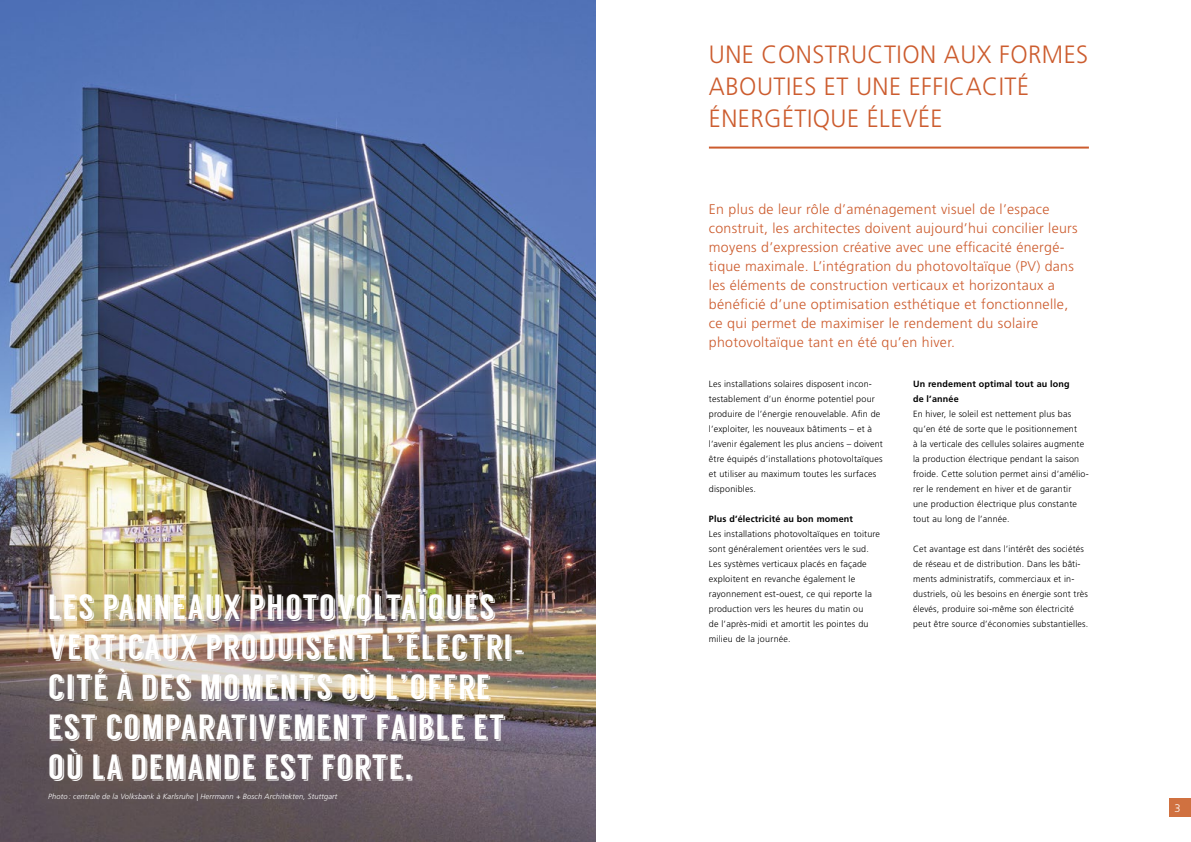
<style>
.page{position:relative;width:1191px;height:842px;background:#fff}
.page>*{position:absolute;margin:0;border:0;box-sizing:border-box;transform-origin:0 0}
.t1{font:35px/40px "Langdon";letter-spacing:.02em;color:#fff}
.t2{font:300 25px/32px "Frutiger LT Std";letter-spacing:.02em;color:#cc5c2e;scale:.96 1}
.t3{font:300 14px/19px "Frutiger LT Std";letter-spacing:.02em;color:#cc5c2e}
.t4{font:300 11px "Frutiger LT Std";color:#fff}
.t5{font:300 9px/15px "Frutiger LT Std";letter-spacing:.02em;color:#000}
.t6{font:700 9px/15px "Frutiger LT Std";letter-spacing:.02em;color:#000}
.t7{font:italic 300 7.5px "Frutiger LT Std";letter-spacing:.02em;color:#fff}
</style>
<div class="page">
<div style="left:1169px;top:798px;width:22px;height:18px;background:#d07140"></div>
<img style="left:0;top:0;width:595px;height:842px">
<hr style="left:709px;top:147px;width:380px;height:2px;background:#cc5c2e">
<h1 class="t1" style="left:48px;top:587px;width:479px">LES PANNEAUX PHOTOVOLTAÏQUES<br>VERTICAUX PRODUISENT L’ÉLECTRI-<br>CITÉ À DES MOMENTS OÙ L’OFFRE<br>EST COMPARATIVEMENT FAIBLE ET<br>OÙ LA DEMANDE EST FORTE.</h1>
<p class="t7" style="left:48px;top:792px;width:291px">Photo : centrale de la Volksbank à Karlsruhe | Herrmann + Bosch Architekten, Stuttgart</p>
<h2 class="t2" style="left:709px;top:39px;width:397px">UNE CONSTRUCTION AUX FORMES<br>ABOUTIES ET UNE EFFICACITÉ<br>ÉNERGÉTIQUE ÉLEVÉE</h2>
<p class="t3" style="left:709px;top:200px;width:370px">En plus de leur rôle d’aménagement visuel de l’espace construit, les architectes doivent aujourd’hui concilier leurs moyens d’expression créative avec une efficacité énergé&shy;tique maximale. L’intégration du photovoltaïque (PV) dans les éléments de construction verticaux et horizontaux a bénéficié d’une optimisation esthétique et fonctionnelle, ce qui permet de maximiser le rendement du solaire photovoltaïque tant en été qu’en hiver.</p>
<p class="t5" style="left:709px;top:377px;width:175px">Les installations solaires disposent incon&shy;testablement d’un énorme potentiel pour produire de l’énergie renouvelable. Afin de l’exploiter, les nouveaux bâtiments – et à l’avenir également les plus anciens – doivent être équipés d’installations photovoltaïques et utiliser au maximum toutes les surfaces disponibles.</p>
<p class="t6" style="left:709px;top:512px;width:146px">Plus d’électricité au bon moment</p>
<p class="t5" style="left:709px;top:527px;width:173px">Les installations photovoltaïques en toiture sont généralement orientées vers le sud.<br>Les systèmes verticaux placés en façade exploitent en revanche également le rayonnement est-ouest, ce qui reporte la production vers les heures du matin ou<br>de l’après-midi et amortit les pointes du milieu de la journée.</p>
<p class="t6" style="left:913px;top:377px;width:158px">Un rendement optimal tout au long de l’année</p>
<p class="t5" style="left:913px;top:407px;width:177px">En hiver, le soleil est nettement plus bas qu’en été de sorte que le positionnement<br>à la verticale des cellules solaires augmente la production électrique pendant la saison froide. Cette solution permet ainsi d’amélio&shy;rer le rendement en hiver et de garantir<br>une production électrique plus constante tout au long de l’année.</p>
<p class="t5" style="left:913px;top:542px;width:177px">Cet avantage est dans l’intérêt des sociétés de réseau et de distribution. Dans les bâti&shy;ments administratifs, commerciaux et in&shy;dustriels, où les besoins en énergie sont très élevés, produire soi-même son électricité peut être source d’économies substantielles.</p>
<p class="t4" style="left:1174px;top:801px;width:8px">3</p>
</div>
